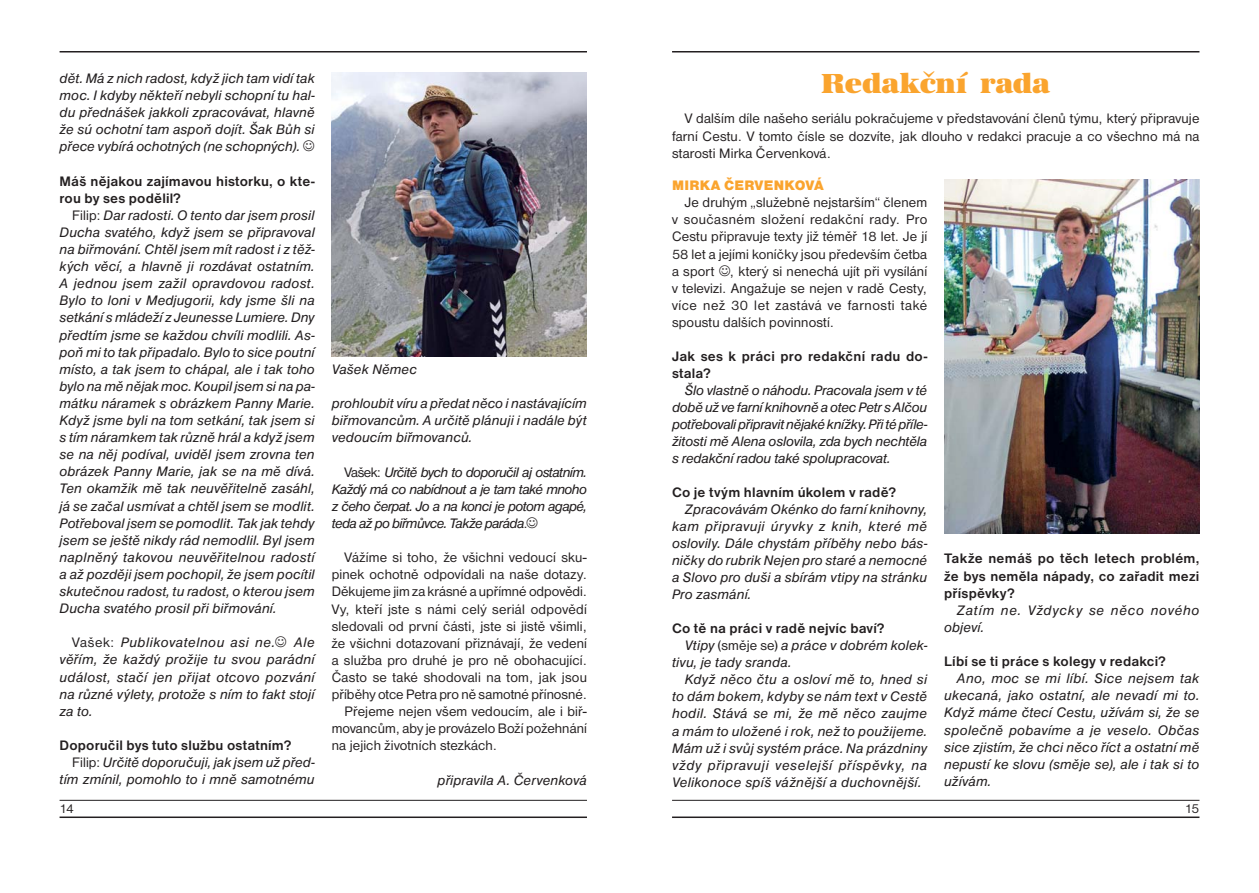
<style>
.page{position:relative;width:1259px;height:893px;background:#fff}
.page>*{position:absolute;margin:0;border:0;box-sizing:border-box;transform-origin:0 0}
.t1{font:28.5px "URW Antiqua Alt TEE Supe";letter-spacing:-.005em;color:#faa42e}
.t2{font:italic 14.25px/17.1px "Nimbus San DEE";letter-spacing:.01em;color:#231f20;text-align:justify}
.t3{font:14.25px/17.1px "Nimbus San DEE";letter-spacing:.01em;color:#231f20;text-align:justify}
.t4{font:700 14.25px/17.1px "Nimbus San DEE";letter-spacing:.01em;color:#231f20}
.t5{font:italic 14.25px "Nimbus San DEE";letter-spacing:.045em;color:#231f20}
.t6{font:italic 14.25px/17.1px "Nimbus San DEE";letter-spacing:.05em;color:#231f20}
.t7{font:italic 14.25px "Nimbus San DEE";letter-spacing:.035em;color:#231f20}
.t8{font:14.25px "Nimbus San DEE Blac";letter-spacing:.02em;color:#faa42e}
.t9{font:13.5px "Nimbus San DEE";color:#231f20}
.s1{font-style:normal}
</style>
<div class="page">
<hr style="left:60px;top:51px;width:527px;height:1px;background:#231f20">
<hr style="left:672px;top:51px;width:527px;height:1px;background:#231f20">
<hr style="left:672px;top:816px;width:527px;height:2px;background:#231f20">
<hr style="left:60px;top:816px;width:527px;height:2px;background:#231f20">
<hr style="left:672px;top:800px;width:527px;height:1px;background:#231f20">
<hr style="left:60px;top:800px;width:527px;height:1px;background:#231f20">
<img style="left:332px;top:72px;width:255px;height:285px">
<img style="left:944px;top:180px;width:255px;height:354px">
<p class="t2" style="left:60px;top:71px;width:257px">dět. Má z nich radost, když jich tam vidí tak moc. I kdyby někteří nebyli schopní tu hal&shy;du přednášek jakkoli zpracovávat, hlavně že sú ochotní tam aspoň dojít. Šak Bůh si přece vybírá ochotných (ne schopných).</p>
<p class="t4" style="left:60px;top:173px;width:257px">Máš nějakou zajímavou historku, o kte&shy;rou by ses podělil?</p>
<p class="t2" style="left:60px;top:208px;width:257px;text-indent:13px"><span class="s1">Filip:</span> Dar radosti. O tento dar jsem prosil Ducha svatého, když jsem se připravoval na biřmování. Chtěl jsem mít radost i z těž&shy;kých věcí, a hlavně ji rozdávat ostatním.<br>A jednou jsem zažil opravdovou radost.<br>Bylo to loni v Medjugorii, kdy jsme šli na setkání s mládeží z Jeunesse Lumiere. Dny předtím jsme se každou chvíli modlili. As&shy;poň mi to tak připadalo. Bylo to sice poutní místo, a tak jsem to chápal, ale i tak toho bylo na mě nějak moc. Koupil jsem si na pa&shy;mátku náramek s obrázkem Panny Marie.<br>Když jsme byli na tom setkání, tak jsem si s tím náramkem tak různě hrál a když jsem se na něj podíval, uviděl jsem zrovna ten obrázek Panny Marie, jak se na mě dívá.<br>Ten okamžik mě tak neuvěřitelně zasáhl, já se začal usmívat a chtěl jsem se modlit.<br>Potřeboval jsem se pomodlit. Tak jak tehdy jsem se ještě nikdy rád nemodlil. Byl jsem naplněný takovou neuvěřitelnou radostí a až později jsem pochopil, že jsem pocítil skutečnou radost, tu radost, o kterou jsem Ducha svatého prosil při biřmování.</p>
<p class="t7" style="left:72px;top:637px;width:204px"><span class="s1">Vašek:</span> Publikovatelnou asi ne.</p>
<p class="t2" style="left:60px;top:635px;width:257px;text-indent:235px">Ale věřím, že každý prožije tu svou parádní událost, stačí jen přijat otcovo pozvání na různé výlety, protože s ním to fakt stojí za to.</p>
<p class="t4" style="left:60px;top:737px;width:233px">Doporučil bys tuto službu ostatním?</p>
<p class="t2" style="left:72px;top:755px;width:244px"><span class="s1">Filip:</span> Určitě doporučuji, jak jsem už před-</p>
<p class="t2" style="left:60px;top:772px;width:257px">tím zmínil, pomohlo to i mně samotnému</p>
<p class="t2" style="left:332px;top:362px;width:87px">Vašek Němec</p>
<p class="t2" style="left:332px;top:396px;width:257px">prohloubit víru a předat něco i nastávajícím biřmovancům. A určitě plánuji i nadále být vedoucím biřmovanců.</p>
<p class="t2" style="left:332px;top:465px;width:257px;text-indent:13px"><span class="s1">Vašek:</span> Určitě bych to doporučil aj ostatním.<br>Každý má co nabídnout a je tam také mnoho z čeho čerpat. Jo a na konci je potom agapé, teda až po biřmůvce. Takže paráda<span class="s1">.</span></p>
<p class="t3" style="left:344px;top:550px;width:244px">Vážíme si toho, že všichni vedoucí sku-</p>
<p class="t3" style="left:332px;top:567px;width:257px">pinek ochotně odpovídali na naše dotazy.</p>
<p class="t3" style="left:332px;top:584px;width:257px">Děkujeme jim za krásné a upřímné odpovědi.</p>
<p class="t3" style="left:332px;top:601px;width:257px">Vy, kteří jste s námi celý seriál odpovědí</p>
<p class="t3" style="left:332px;top:618px;width:257px">sledovali od první části, jste si jistě všimli,</p>
<p class="t3" style="left:332px;top:636px;width:257px">že všichni dotazovaní přiznávají, že vedení</p>
<p class="t3" style="left:332px;top:653px;width:257px">a služba pro druhé je pro ně obohacující.</p>
<p class="t3" style="left:332px;top:670px;width:257px">Často se také shodovali na tom, jak jsou</p>
<p class="t3" style="left:332px;top:687px;width:257px">příběhy otce Petra pro ně samotné přínosné.</p>
<p class="t3" style="left:344px;top:704px;width:244px">Přejeme nejen všem vedoucím, ale i biř-</p>
<p class="t3" style="left:332px;top:721px;width:257px">movancům, aby je provázelo Boží požehnání</p>
<p class="t3" style="left:332px;top:738px;width:167px">na jejich životních stezkách.</p>
<p class="t2" style="left:437px;top:772px;width:151px">připravila A. Červenková</p>
<h1 class="t1" style="left:821px;top:73px;width:230px">Redakční rada</h1>
<p class="t3" style="left:672px;top:111px;width:529px;text-indent:13px">V dalším díle našeho seriálu pokračujeme v představování členů týmu, který připravuje farní Cestu. V tomto čísle se dozvíte, jak dlouho v redakci pracuje a co všechno má na starosti Mirka Červenková.</p>
<p class="t8" style="left:672px;top:180px;width:153px">MIRKA ČERVENKOVÁ</p>
<p class="t3" style="left:672px;top:195px;width:257px;text-indent:13px">Je druhým „služebně nejstarším“ členem v současném složení redakční rady. Pro Cestu připravuje texty již téměř 18 let. Je jí 58 let a jejími koníčky jsou především četba a sport , který si nenechá ujít při vysílání v televizi. Angažuje se nejen v radě Cesty, více než 30 let zastává ve farnosti také spoustu dalších povinností.</p>
<p class="t4" style="left:672px;top:348px;width:257px">Jak ses k práci pro redakční radu do&shy;stala?</p>
<p class="t2" style="left:672px;top:383px;width:257px;text-indent:13px">Šlo vlastně o náhodu. Pracovala jsem v té době už ve farní knihovně a otec Petr s Alčou potřebovali připravit nějaké knížky. Při té příle&shy;žitosti mě Alena oslovila, zda bych nechtěla s redakční radou také spolupracovat.</p>
<p class="t4" style="left:672px;top:484px;width:225px">Co je tvým hlavním úkolem v radě?</p>
<p class="t2" style="left:672px;top:502px;width:257px;text-indent:13px">Zpracovávám Okénko do farní knihovny, kam připravuji úryvky z knih, které mě oslovily. Dále chystám příběhy nebo bás&shy;ničky do rubrik Nejen pro staré a nemocné a Slovo pro duši a sbírám vtipy na stránku Pro zasmání.</p>
<p class="t4" style="left:672px;top:620px;width:214px">Co tě na práci v radě nejvíc baví?</p>
<p class="t2" style="left:685px;top:638px;width:244px">Vtipy <span class="s1">(směje se)</span> a práce v dobrém kolek-</p>
<p class="t2" style="left:672px;top:655px;width:121px">tivu, je tady sranda.</p>
<p class="t2" style="left:685px;top:672px;width:244px">Když něco čtu a osloví mě to, hned si</p>
<p class="t2" style="left:672px;top:689px;width:257px">to dám bokem, kdyby se nám text v Cestě</p>
<p class="t2" style="left:672px;top:706px;width:257px">hodil. Stává se mi, že mě něco zaujme</p>
<p class="t2" style="left:672px;top:723px;width:257px">a mám to uložené i rok, než to použijeme.</p>
<p class="t2" style="left:672px;top:741px;width:257px">Mám už i svůj systém práce. Na prázdniny</p>
<p class="t5" style="left:672px;top:759px;width:257px">vždy připravuji veselejší příspěvky, na</p>
<p class="t2" style="left:672px;top:775px;width:251px">Velikonoce spíš vážnější a duchovnější.</p>
<p class="t4" style="left:944px;top:551px;width:257px;text-align:justify">Takže nemáš po těch letech problém, že bys neměla nápady, co zařadit mezi příspěvky?</p>
<p class="t6" style="left:944px;top:603px;width:257px;text-indent:13px">Zatím ne. Vždycky se něco nového objeví.</p>
<p class="t4" style="left:944px;top:653px;width:223px">Líbí se ti práce s kolegy v redakci?</p>
<p class="t2" style="left:944px;top:671px;width:257px;text-indent:13px">Ano, moc se mi líbí. Sice nejsem tak ukecaná, jako ostatní, ale nevadí mi to.<br>Když máme čtecí Cestu, užívám si, že se společně pobavíme a je veselo. Občas sice zjistím, že chci něco říct a ostatní mě nepustí ke slovu (směje se), ale i tak si to užívám.</p>
<p class="t9" style="left:60px;top:803px;width:16px">14</p>
<p class="t9" style="left:1184px;top:803px;width:16px">15</p>
</div>
